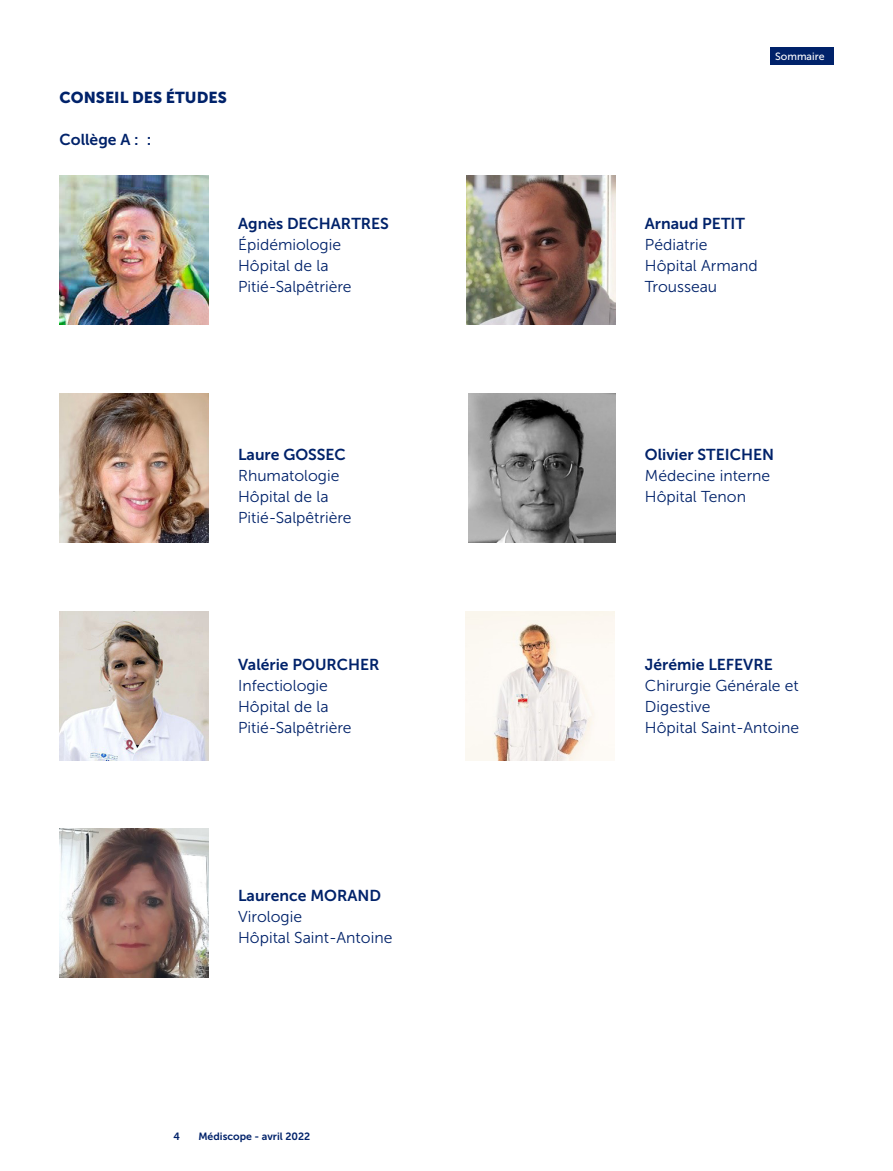
<style>
.page{position:relative;width:893px;height:1171px;background:#fff}
.page>*{position:absolute;margin:0;border:0;box-sizing:border-box;transform-origin:0 0}
.Med-_text_courant{font:15.75px/21px "Museo Sans 300";color:#00226a}
.gras-texte-courant{font:15.75px "Museo Sans 700";color:#00226a}
.Med-_text_courant-2{font:15.75px "Museo Sans 900";color:#00226a}
.t1{font:10.5px "Museo Sans 700";color:#00226a}
.t2{font:10.5px "Museo Sans 500";color:#fff}
</style>
<div class="page">
<div style="left:770px;top:47px;width:64px;height:18px;background:#00226a"></div>
<img style="left:60px;top:175px;width:148px;height:149px">
<img style="left:466px;top:175px;width:149px;height:149px">
<img style="left:60px;top:393px;width:148px;height:149px">
<img style="left:469px;top:393px;width:146px;height:149px">
<img style="left:60px;top:612px;width:148px;height:149px">
<img style="left:465px;top:612px;width:149px;height:149px">
<img style="left:60px;top:829px;width:148px;height:149px">
<p class="Med-_text_courant-2" style="left:60px;top:89px;width:169px">CONSEIL DES ÉTUDES</p>
<p class="gras-texte-courant" style="left:60px;top:131px;width:93px">Collège A : :</p>
<p class="gras-texte-courant" style="left:238px;top:215px;width:152px">Agnès DECHARTRES</p>
<p class="Med-_text_courant" style="left:238px;top:234px;width:105px">Épidémiologie</p>
<p class="Med-_text_courant" style="left:238px;top:255px;width:115px">Hôpital de la<br>Pitié-Salpêtrière</p>
<p class="gras-texte-courant" style="left:238px;top:446px;width:109px">Laure GOSSEC</p>
<p class="Med-_text_courant" style="left:238px;top:465px;width:103px">Rhumatologie</p>
<p class="Med-_text_courant" style="left:238px;top:486px;width:115px">Hôpital de la<br>Pitié-Salpêtrière</p>
<p class="gras-texte-courant" style="left:238px;top:656px;width:143px">Valérie POURCHER</p>
<p class="Med-_text_courant" style="left:238px;top:675px;width:91px">Infectiologie</p>
<p class="Med-_text_courant" style="left:238px;top:696px;width:115px">Hôpital de la<br>Pitié-Salpêtrière</p>
<p class="gras-texte-courant" style="left:238px;top:887px;width:144px">Laurence MORAND</p>
<p class="Med-_text_courant" style="left:238px;top:906px;width:65px">Virologie</p>
<p class="Med-_text_courant" style="left:238px;top:927px;width:156px">Hôpital Saint-Antoine</p>
<p class="t1" style="left:174px;top:1130px;width:8px">4</p>
<p class="t1" style="left:198px;top:1130px;width:113px">Médiscope - avril 2022</p>
<p class="t2" style="left:775px;top:50px;width:51px">Sommaire</p>
<p class="gras-texte-courant" style="left:645px;top:215px;width:101px">Arnaud PETIT</p>
<p class="Med-_text_courant" style="left:645px;top:234px;width:64px">Pédiatrie</p>
<p class="Med-_text_courant" style="left:645px;top:255px;width:114px">Hôpital Armand<br>Trousseau</p>
<p class="gras-texte-courant" style="left:645px;top:446px;width:131px">Olivier STEICHEN</p>
<p class="Med-_text_courant" style="left:645px;top:465px;width:127px">Médecine interne</p>
<p class="Med-_text_courant" style="left:645px;top:486px;width:103px">Hôpital Tenon</p>
<p class="gras-texte-courant" style="left:645px;top:656px;width:129px">Jérémie LEFEVRE</p>
<p class="Med-_text_courant" style="left:645px;top:675px;width:155px">Chirurgie Générale et<br>Digestive</p>
<p class="Med-_text_courant" style="left:645px;top:717px;width:156px">Hôpital Saint-Antoine</p>
</div>
